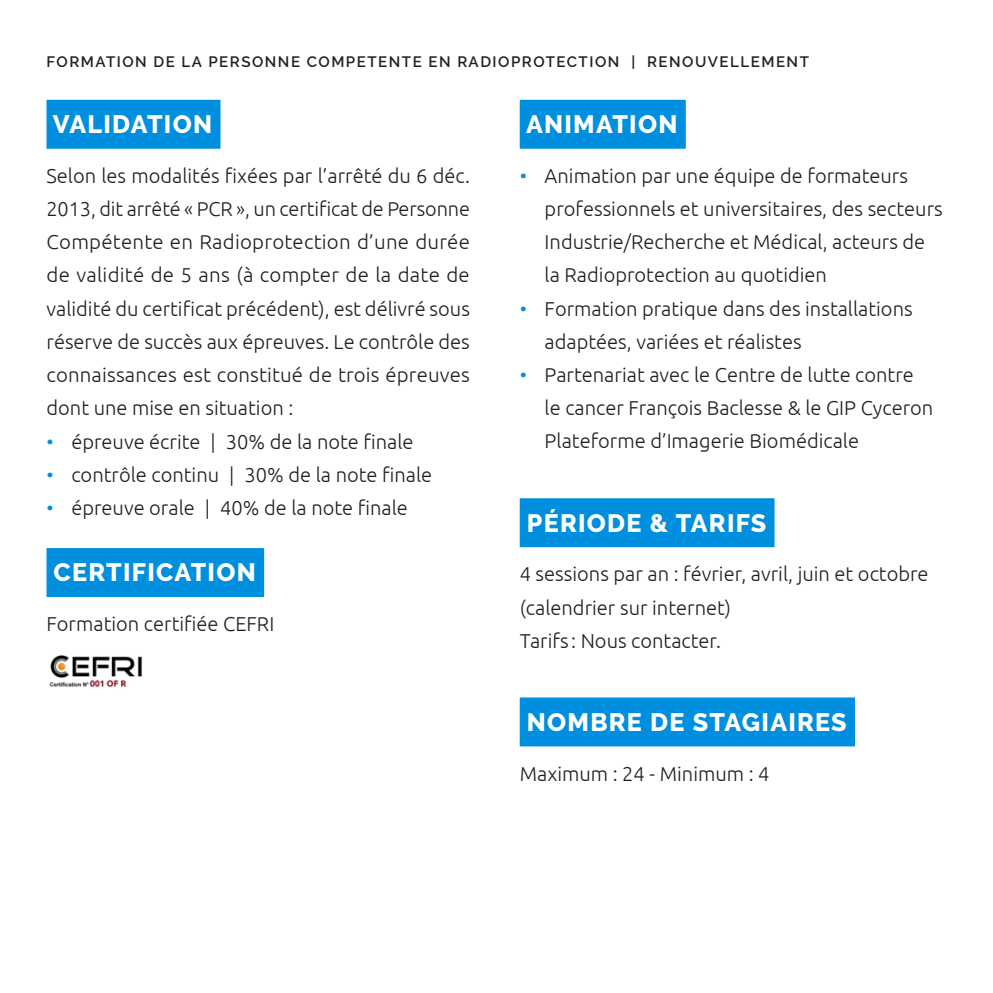
<style>
.page{position:relative;width:993px;height:993px;background:#fff}
.page>*{position:absolute;margin:0;border:0;box-sizing:border-box;transform-origin:0 0}
.t1{font:800 25px "Raleway";letter-spacing:.05em;color:#fff}
.t2{font:300 20px/33.2px "Ubuntu";color:#231f20}
.t3{font:600 15px "Raleway";letter-spacing:.1em;color:#231f20}
.s1{color:#008fde}
</style>
<div class="page">
<div style="left:46px;top:100px;width:174px;height:49px;background:#008fde"></div>
<div style="left:46px;top:548px;width:218px;height:48px;background:#008fde"></div>
<div style="left:519px;top:100px;width:166px;height:49px;background:#008fde"></div>
<div style="left:519px;top:498px;width:255px;height:49px;background:#008fde"></div>
<div style="left:519px;top:697px;width:335px;height:49px;background:#008fde"></div>
<img style="left:49px;top:655px;width:93px;height:33px">
<p class="t3" style="left:46px;top:53px;width:763px">FORMATION DE LA PERSONNE COMPETENTE EN RADIOPROTECTION | RENOUVELLEMENT</p>
<p class="t1" style="left:53px;top:110px;width:161px">VALIDATION</p>
<p class="t2" style="left:46px;top:158px;width:425px;text-align:justify">Selon les modalités fixées par l’arrêté du 6 déc.<br>2013, dit arrêté « PCR », un certificat de Personne Compétente en Radioprotection d’une durée de validité de 5 ans (à compter de la date de validité du certificat précédent), est délivré sous réserve de succès aux épreuves. Le contrôle des connaissances est constitué de trois épreuves dont une mise en situation :</p>
<p class="t2" style="left:46px;top:424px;width:368px"><span class="s1">•</span> épreuve écrite | 30% de la note finale</p>
<p class="t2" style="left:46px;top:457px;width:387px"><span class="s1">•</span> contrôle continu | 30% de la note finale</p>
<p class="t2" style="left:46px;top:490px;width:363px"><span class="s1">•</span> épreuve orale | 40% de la note finale</p>
<p class="t1" style="left:54px;top:558px;width:204px">CERTIFICATION</p>
<p class="t2" style="left:46px;top:606px;width:229px">Formation certifiée CEFRI</p>
<p class="t1" style="left:526px;top:110px;width:153px">ANIMATION</p>
<p class="t2" style="left:544px;top:158px;width:399px;text-indent:-25px"><span class="s1">•</span> animation par une équipe de formateurs professionnels et universitaires, des secteurs Industrie/Recherche et Médical, acteurs de la Radioprotection au quotidien</p>
<p class="t2" style="left:544px;top:291px;width:369px;text-indent:-25px"><span class="s1">•</span> Formation pratique dans des installations adaptées, variées et réalistes</p>
<p class="t2" style="left:544px;top:357px;width:390px;text-indent:-25px"><span class="s1">•</span> Partenariat avec le Centre de lutte contre le cancer François Baclesse &amp; le GIP Cyceron<br>Plateforme d’Imagerie Biomédicale</p>
<p class="t1" style="left:526px;top:508px;width:241px">PÉRIODE &amp; TARIFS</p>
<p class="t2" style="left:519px;top:557px;width:410px">4 sessions par an : février, avril, juin et octobre (calendrier sur internet)<br>Tarifs : nous contacter.</p>
<p class="t1" style="left:526px;top:707px;width:321px">NOMBRE DE STAGIAIRES</p>
<p class="t2" style="left:519px;top:756px;width:251px">Maximum : 24 - Minimum : 4</p>
</div>
